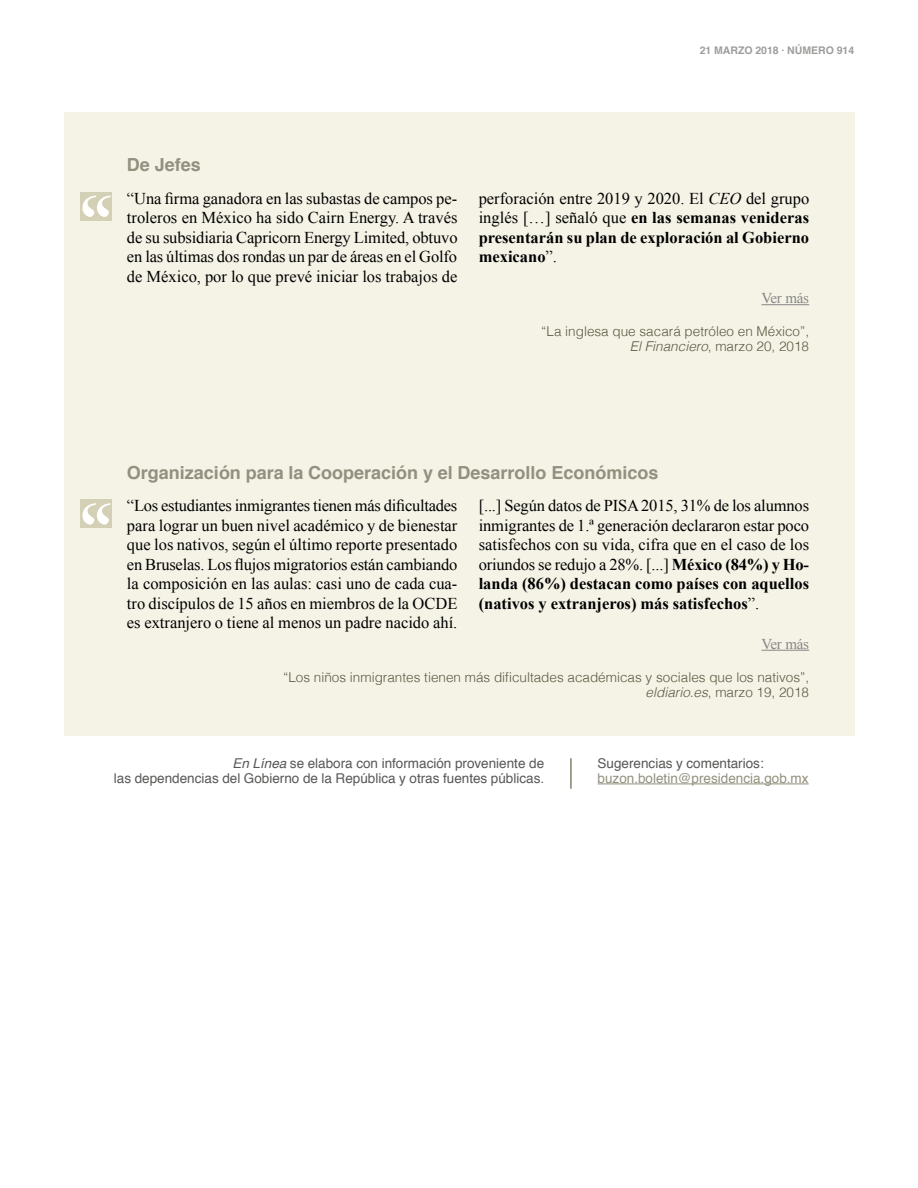
<style>
.page{position:relative;width:918px;height:1188px;background:#fff}
.page>*{position:absolute;margin:0;border:0;box-sizing:border-box;transform-origin:0 0}
.t1{font:700 18px "Helvetica";color:#92907e}
.t2{font:16.5px/19.5px "Times New Roman";color:#000;text-align:justify}
.t3{font:700 16.5px/19.5px "Times New Roman";color:#000;text-align:justify}
.t4{font:15px "Times New Roman";letter-spacing:-.015em;color:#878787}
.t5{font:300 13.5px/15px "Helvetica";color:#5b5940;text-align:right}
.t6{font:13.5px/15px "Helvetica";color:#575756;text-align:right}
.t7{font:13.5px "Helvetica";color:#92907e}
.t8{font:700 10.5px "Helvetica";color:#9d9d9c}
.s1{font-weight:400}
.s2{font-weight:400;font-style:italic}
.s3{font-style:italic}
.s4{font-weight:700}
</style>
<div class="page">
<hr style="left:598px;top:784px;width:211px;height:1px;background:#92907e">
<hr style="left:570px;top:758px;width:2px;height:31px;background:#83816d">
<div style="left:64px;top:112px;width:790px;height:624px;background:#f5f3e6"></div>
<div style="left:80px;top:500px;width:32px;height:28px;background:#d4d0b5"></div>
<svg style="left:82px;top:503px;width:29px;height:22px"></svg>
<hr style="left:762px;top:650px;width:47px;height:1px;background:#878787">
<div style="left:80px;top:192px;width:32px;height:28px;background:#d4d0b5"></div>
<svg style="left:82px;top:196px;width:29px;height:21px"></svg>
<hr style="left:762px;top:304px;width:47px;height:1px;background:#878787">
<p class="t1" style="left:127px;top:150px;width:75px">De Jefes</p>
<p class="t8" style="left:700px;top:42px;width:156px">21 MARZO 2018 · NÚMERO 914</p>
<p class="t2" style="left:127px;top:188px;width:332px">“Una firma ganadora en las subastas de campos pe&shy;troleros en México ha sido Cairn Energy. A través de su subsidiaria Capricorn Energy Limited, obtuvo en las últimas dos rondas un par de áreas en el Golfo de México, por lo que prevé iniciar los trabajos de</p>
<p class="t3" style="left:479px;top:188px;width:332px"><span class="s1">perforación entre 2019 y 2020. El</span> <span class="s2">CEO</span> <span class="s1">del grupo inglés […] señaló que</span> en las semanas venideras presentarán su plan de exploración al Gobierno mexicano<span class="s1">”.</span></p>
<p class="t4" style="left:762px;top:288px;width:49px">Ver más</p>
<p class="t5" style="left:541px;top:323px;width:269px">“La inglesa que sacará petróleo en México”,<br><span class="s3">El Financiero</span>, marzo 20, 2018</p>
<p class="t1" style="left:127px;top:458px;width:533px">Organización para la Cooperación y el Desarrollo Económicos</p>
<p class="t2" style="left:127px;top:496px;width:332px">“Los estudiantes inmigrantes tienen más dificultades para lograr un buen nivel académico y de bienestar que los nativos, según el último reporte presentado en Bruselas. Los flujos migratorios están cambiando la composición en las aulas: casi uno de cada cua&shy;tro discípulos de 15 años en miembros de la OCDE es extranjero o tiene al menos un padre nacido ahí.</p>
<p class="t2" style="left:479px;top:496px;width:332px">[...] Según datos de PISA 2015, 31% de los alumnos inmigrantes de 1.ª generación declararon estar poco satisfechos con su vida, cifra que en el caso de los oriundos se redujo a 28%. [...] <span class="s4">México (84%) y Ho&shy;landa (86%) destacan como países con aquellos (nativos y extranjeros) más satisfechos</span>”.</p>
<p class="t4" style="left:762px;top:633px;width:49px">Ver más</p>
<p class="t5" style="left:283px;top:668px;width:527px">“Los niños inmigrantes tienen más dificultades académicas y sociales que los nativos”, <span class="s3">eldiario.es</span>, marzo 19, 2018</p>
<p class="t6" style="left:114px;top:756px;width:432px"><span class="s3">En Línea</span> se elabora con información proveniente de<br>las dependencias del Gobierno de la República y otras fuentes públicas.</p>
<p class="t6" style="left:598px;top:756px;width:168px">Sugerencias y comentarios:</p>
<p class="t7" style="left:598px;top:768px;width:213px">buzon.boletin@presidencia.gob.mx</p>
</div>
